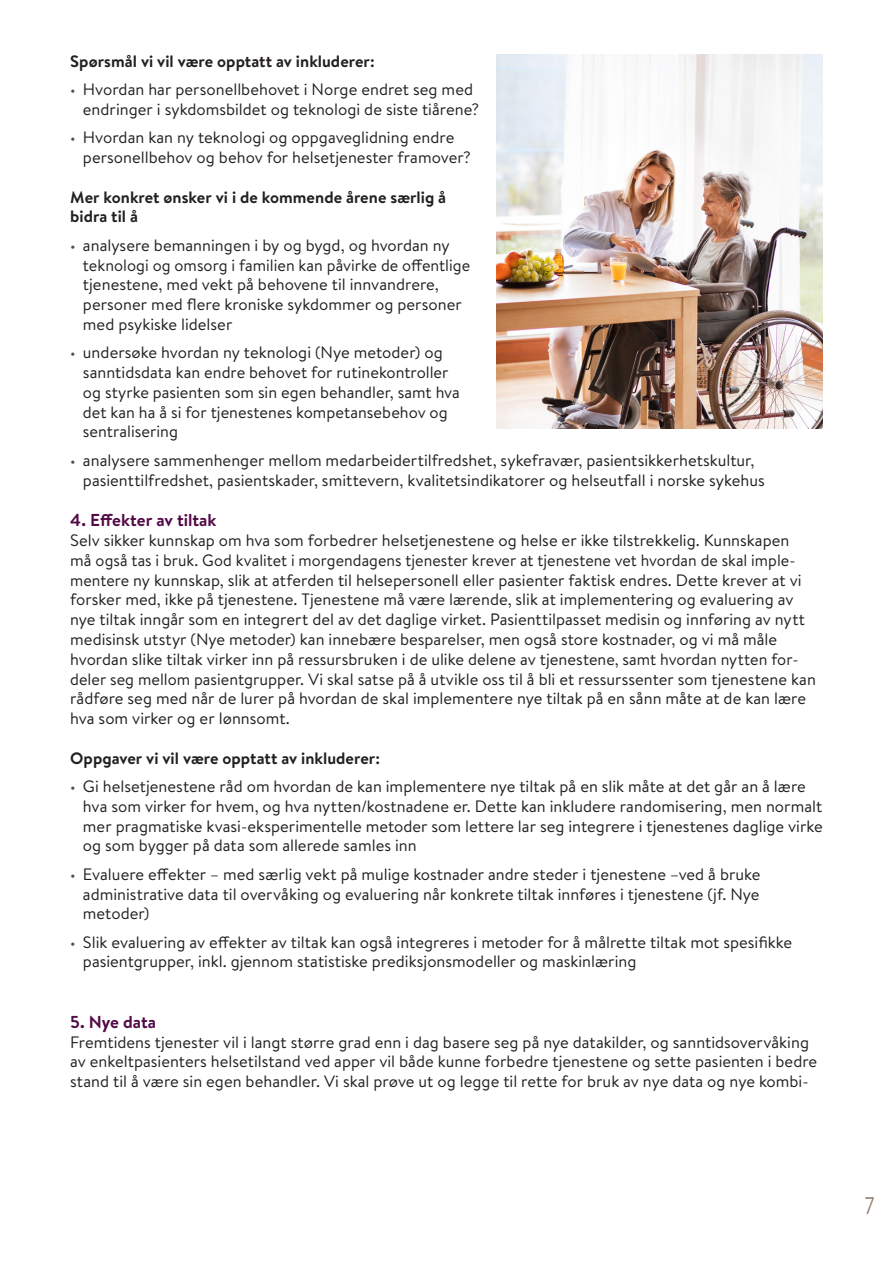
<style>
.page{position:relative;width:893px;height:1263px;background:#fff}
.page>*{position:absolute;margin:0;border:0;box-sizing:border-box;transform-origin:0 0}
.t1{font:24px "Brandon Text";color:#948177;scale:.8 1}
.Farge_brød_utvikling{font:700 17.25px "Brandon Text";color:#530b47}
.Brødtekst_utvikling{font:16.5px/19.8px "Brandon Text";color:#231f20}
._2_bullet_lilla_utvi{font:16.5px/19.8px "Brandon Text";color:#231f20}
.Brødtekst_utvikling-2{font:700 16.5px/19.8px "Brandon Text";letter-spacing:.005em;color:#231f20}
.s1{font-size:15px;color:#5f493e}
</style>
<div class="page">
<img style="left:496px;top:54px;width:327px;height:374px">
<p class="Brødtekst_utvikling-2" style="left:70px;top:51px;width:306px">Spørsmål vi vil være opptatt av inkluderer:</p>
<p class="Brødtekst_utvikling" style="left:83px;top:79px;width:398px;text-indent:-13px"><span class="s1">•</span> Hvordan har personellbehovet i Norge endret seg med endringer i sykdomsbildet og teknologi de siste tiårene?</p>
<p class="Brødtekst_utvikling" style="left:83px;top:127px;width:389px;text-indent:-13px"><span class="s1">•</span> Hvordan kan ny teknologi og oppgaveglidning endre personellbehov og behov for helsetjenester framover?</p>
<p class="Brødtekst_utvikling-2" style="left:70px;top:187px;width:378px">Mer konkret ønsker vi i de kommende årene særlig å bidra til å</p>
<p class="Brødtekst_utvikling" style="left:83px;top:235px;width:389px;text-indent:-13px"><span class="s1">•</span> analysere bemanningen i by og bygd, og hvordan ny teknologi og omsorg i familien kan påvirke de offentlige tjenestene, med vekt på behovene til innvandrere, personer med flere kroniske sykdommer og personer med psykiske lidelser</p>
<p class="Brødtekst_utvikling" style="left:83px;top:342px;width:379px;text-indent:-13px"><span class="s1">•</span> undersøke hvordan ny teknologi (Nye metoder) og sanntidsdata kan endre behovet for rutinekontroller og styrke pasienten som sin egen behandler, samt hva det kan ha å si for tjenestenes kompetansebehov og sentralisering</p>
<p class="Brødtekst_utvikling" style="left:83px;top:450px;width:683px;text-indent:-13px"><span class="s1">•</span> analysere sammenhenger mellom medarbeidertilfredshet, sykefravær, pasientsikkerhetskultur, pasienttilfredshet, pasientskader, smittevern, kvalitetsindikatorer og helseutfall i norske sykehus</p>
<p class="Farge_brød_utvikling" style="left:70px;top:508px;width:148px">4. Effekter av tiltak</p>
<p class="Brødtekst_utvikling" style="left:70px;top:530px;width:747px">Selv sikker kunnskap om hva som forbedrer helsetjenestene og helse er ikke tilstrekkelig. Kunnskapen<br>må også tas i bruk. God kvalitet i morgendagens tjenester krever at tjenestene vet hvordan de skal imple&shy;mentere ny kunnskap, slik at atferden til helsepersonell eller pasienter faktisk endres. Dette krever at vi forsker med, ikke på tjenestene. Tjenestene må være lærende, slik at implementering og evaluering av nye tiltak inngår som en integrert del av det daglige virket. Pasienttilpasset medisin og innføring av nytt medisinsk utstyr (Nye metoder) kan innebære besparelser, men også store kostnader, og vi må måle hvordan slike tiltak virker inn på ressursbruken i de ulike delene av tjenestene, samt hvordan nytten for&shy;deler seg mellom pasientgrupper. Vi skal satse på å utvikle oss til å bli et ressurssenter som tjenestene kan rådføre seg med når de lurer på hvordan de skal implementere nye tiltak på en sånn måte at de kan lære hva som virker og er lønnsomt.</p>
<p class="Brødtekst_utvikling-2" style="left:70px;top:748px;width:311px">Oppgaver vi vil være opptatt av inkluderer:</p>
<p class="Brødtekst_utvikling" style="left:83px;top:776px;width:741px;text-indent:-13px"><span class="s1">•</span> Gi helsetjenestene råd om hvordan de kan implementere nye tiltak på en slik måte at det går an å lære hva som virker for hvem, og hva nytten/kostnadene er. Dette kan inkludere randomisering, men normalt mer pragmatiske kvasi-eksperimentelle metoder som lettere lar seg integrere i tjenestenes daglige virke og som bygger på data som allerede samles inn</p>
<p class="Brødtekst_utvikling" style="left:83px;top:863px;width:679px;text-align:justify;text-indent:-13px"><span class="s1">•</span> Evaluere effekter – med særlig vekt på mulige kostnader andre steder i tjenestene –ved å bruke administrative data til overvåking og evaluering når konkrete tiltak innføres i tjenestene (jf. Nye metoder)</p>
<p class="Brødtekst_utvikling" style="left:83px;top:931px;width:711px;text-indent:-13px"><span class="s1">•</span> Slik evaluering av effekter av tiltak kan også integreres i metoder for å målrette tiltak mot spesifikke pasientgrupper, inkl. gjennom statistiske prediksjonsmodeller og maskinlæring</p>
<p class="Farge_brød_utvikling" style="left:70px;top:1010px;width:88px">5. Nye data</p>
<p class="_2_bullet_lilla_utvi" style="left:70px;top:1031px;width:749px">Fremtidens tjenester vil i langt større grad enn i dag basere seg på nye datakilder, og sanntidsovervåking av enkeltpasienters helsetilstand ved apper vil både kunne forbedre tjenestene og sette pasienten i bedre stand til å være sin egen behandler. Vi skal prøve ut og legge til rette for bruk av nye data og nye kombi-</p>
<h1 class="t1" style="left:865px;top:1189px;width:14px">7</h1>
</div>
